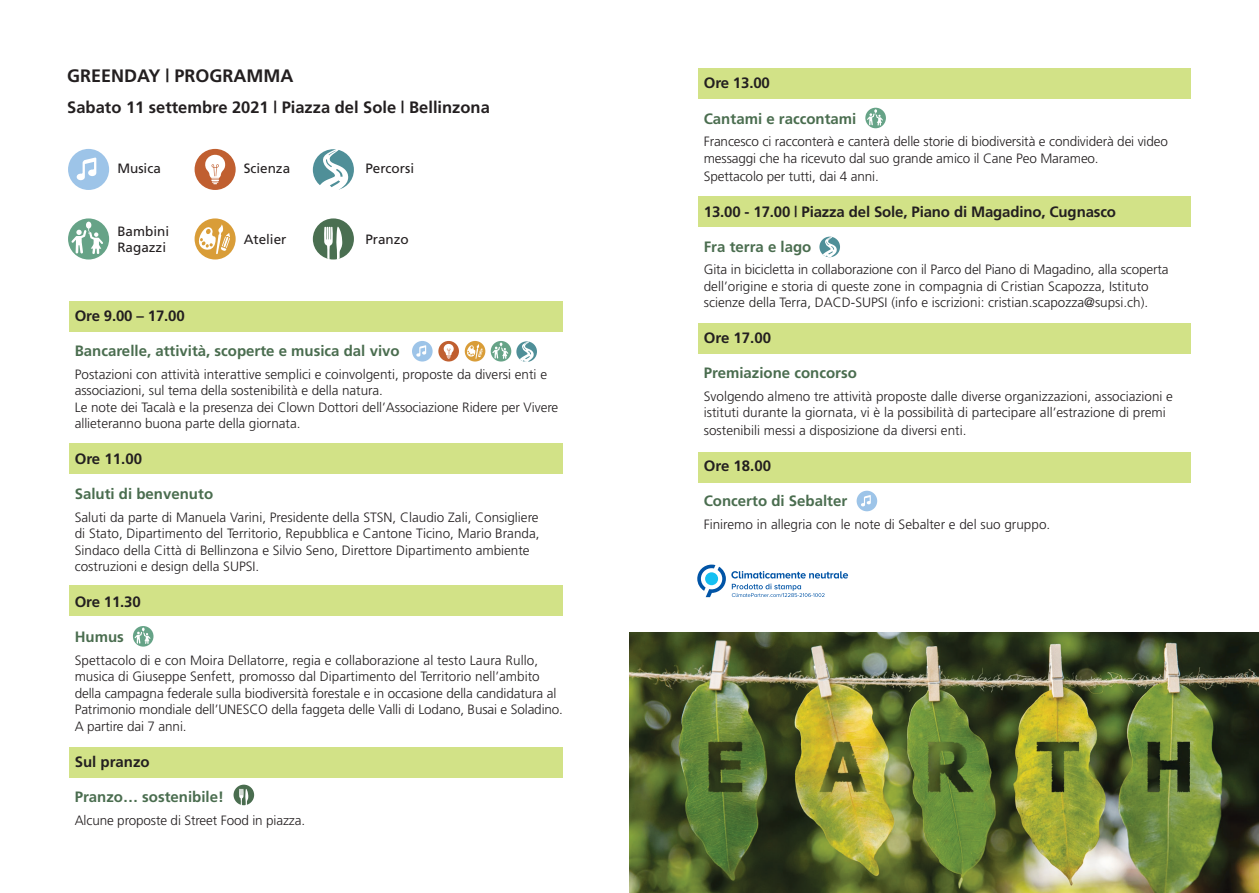
<style>
.page{position:relative;width:1259px;height:893px;background:#fff}
.page>*{position:absolute;margin:0;border:0;box-sizing:border-box;transform-origin:0 0}
.t1{font:700 18px "Frutiger";color:#231f20}
.t2{font:700 16.5px "Frutiger";color:#231f20}
.t3{font:700 15px "Frutiger";color:#4a6d4f}
.t4{font:700 15px "Frutiger";letter-spacing:-.01em;color:#231f20}
.t5{font:300 13.5px/16.5px "Frutiger";color:#231f20}
.t6{font:13.5px/16.2px "Frutiger";color:#231f20}
</style>
<div class="page">
<div style="left:233px;top:785px;width:21px;height:20px;background:#4a6d4f;border-radius:50%"></div>
<svg style="left:239px;top:789px;width:9px;height:17px"></svg>
<div style="left:69px;top:301px;width:493px;height:30px;background:#d2e287"></div>
<div style="left:69px;top:444px;width:493px;height:30px;background:#d2e287"></div>
<div style="left:69px;top:586px;width:493px;height:30px;background:#d2e287"></div>
<div style="left:69px;top:747px;width:493px;height:30px;background:#d2e287"></div>
<div style="left:698px;top:68px;width:493px;height:30px;background:#d2e287"></div>
<div style="left:698px;top:196px;width:493px;height:30px;background:#d2e287"></div>
<div style="left:698px;top:323px;width:493px;height:31px;background:#d2e287"></div>
<div style="left:698px;top:452px;width:493px;height:30px;background:#d2e287"></div>
<div style="left:68px;top:149px;width:41px;height:41px;background:#9dc4e8;border-radius:50%"></div>
<svg style="left:76px;top:157px;width:20px;height:23px"></svg>
<div style="left:68px;top:218px;width:41px;height:41px;background:#66a387;border-radius:50%"></div>
<svg style="left:71px;top:222px;width:32px;height:32px"></svg>
<div style="left:195px;top:218px;width:41px;height:41px;background:#d99d38;border-radius:50%"></div>
<svg style="left:196px;top:223px;width:34px;height:31px"></svg>
<div style="left:195px;top:149px;width:41px;height:41px;background:#c05f30;border-radius:50%"></div>
<svg style="left:205px;top:154px;width:20px;height:30px"></svg>
<div style="left:313px;top:149px;width:41px;height:41px;background:#4f8f98;border-radius:50%"></div>
<svg style="left:317px;top:149px;width:31px;height:41px"></svg>
<div style="left:856px;top:491px;width:21px;height:20px;background:#9dc4e8;border-radius:50%"></div>
<svg style="left:861px;top:495px;width:10px;height:11px"></svg>
<div style="left:865px;top:108px;width:21px;height:20px;background:#66a387;border-radius:50%"></div>
<svg style="left:867px;top:109px;width:16px;height:17px"></svg>
<svg style="left:133px;top:626px;width:20px;height:21px"></svg>
<svg style="left:135px;top:628px;width:15px;height:16px"></svg>
<div style="left:313px;top:218px;width:41px;height:41px;background:#4a6f51;border-radius:50%"></div>
<svg style="left:324px;top:227px;width:18px;height:32px"></svg>
<div style="left:412px;top:341px;width:20px;height:21px;background:#9dc4e8;border-radius:50%"></div>
<svg style="left:416px;top:345px;width:10px;height:12px"></svg>
<svg style="left:491px;top:341px;width:20px;height:21px"></svg>
<svg style="left:492px;top:343px;width:16px;height:16px"></svg>
<svg style="left:465px;top:341px;width:20px;height:21px"></svg>
<svg style="left:465px;top:343px;width:17px;height:16px"></svg>
<div style="left:438px;top:341px;width:21px;height:21px;background:#c05f30;border-radius:50%"></div>
<svg style="left:443px;top:343px;width:11px;height:16px"></svg>
<svg style="left:697px;top:565px;width:151px;height:32px"></svg>
<img style="left:629px;top:632px;width:630px;height:261px">
<svg style="left:516px;top:341px;width:21px;height:21px"></svg>
<svg style="left:520px;top:341px;width:14px;height:21px"></svg>
<div style="left:819px;top:237px;width:21px;height:20px;background:#4f8f98;border-radius:50%"></div>
<svg style="left:823px;top:237px;width:14px;height:20px"></svg>
<h1 class="t1" style="left:67px;top:65px;width:228px">GREENDAY | PROGRAMMA</h1>
<p class="t2" style="left:67px;top:97px;width:424px">Sabato 11 settembre 2021 | Piazza del Sole | Bellinzona</p>
<p class="t6" style="left:117px;top:160px;width:45px">Musica</p>
<p class="t6" style="left:117px;top:223px;width:53px">Bambini<br>Ragazzi</p>
<p class="t6" style="left:244px;top:160px;width:48px">Scienza</p>
<p class="t6" style="left:244px;top:231px;width:44px">Atelier</p>
<p class="t6" style="left:365px;top:160px;width:50px">Percorsi</p>
<p class="t6" style="left:365px;top:231px;width:45px">Pranzo</p>
<p class="t4" style="left:75px;top:307px;width:112px">Ore 9.00 – 17.00</p>
<p class="t3" style="left:75px;top:342px;width:326px">Bancarelle, attività, scoperte e musica dal vivo</p>
<p class="t5" style="left:75px;top:366px;width:485px">Postazioni con attività interattive semplici e coinvolgenti, proposte da diversi enti e associazioni, sul tema della sostenibilità e della natura.<br>Le note dei Tacalà e la presenza dei Clown Dottori dell’Associazione Ridere per Vivere allieteranno buona parte della giornata.</p>
<p class="t4" style="left:75px;top:450px;width:69px">Ore 11.00</p>
<p class="t3" style="left:75px;top:485px;width:140px">Saluti di benvenuto</p>
<p class="t5" style="left:75px;top:509px;width:466px">Saluti da parte di Manuela Varini, Presidente della STSN, Claudio Zali, Consigliere di Stato, Dipartimento del Territorio, Repubblica e Cantone Ticino, Mario Branda, Sindaco della Città di Bellinzona e Silvio Seno, Direttore Dipartimento ambiente costruzioni e design della SUPSI.</p>
<p class="t4" style="left:75px;top:593px;width:68px">Ore 11.30</p>
<p class="t3" style="left:75px;top:628px;width:51px">Humus</p>
<p class="t5" style="left:75px;top:652px;width:490px">Spettacolo di e con Moira Dellatorre, regia e collaborazione al testo Laura Rullo, musica di Giuseppe Senfett, promosso dal Dipartimento del Territorio nell’ambito della campagna federale sulla biodiversità forestale e in occasione della candidatura al Patrimonio mondiale dell’UNESCO della faggeta delle Valli di Lodano, Busai e Soladino.<br>A partire dai 7 anni.</p>
<p class="t4" style="left:75px;top:753px;width:77px">Sul pranzo</p>
<p class="t3" style="left:75px;top:788px;width:151px">Pranzo… sostenibile!</p>
<p class="t5" style="left:75px;top:812px;width:232px">Alcune proposte di Street Food in piazza.</p>
<p class="t4" style="left:704px;top:74px;width:68px">Ore 13.00</p>
<p class="t3" style="left:704px;top:109px;width:154px">Cantami e raccontami</p>
<p class="t5" style="left:704px;top:133px;width:466px">Francesco ci racconterà e canterà delle storie di biodiversità e condividerà dei video messaggi che ha ricevuto dal suo grande amico il Cane Peo Marameo.</p>
<p class="t5" style="left:704px;top:168px;width:176px">Spettacolo per tutti, dai 4 anni.</p>
<p class="t4" style="left:704px;top:202px;width:414px">13.00 - 17.00 | Piazza del Sole, Piano di Magadino, Cugnasco</p>
<p class="t3" style="left:704px;top:238px;width:109px">Fra terra e lago</p>
<p class="t5" style="left:704px;top:261px;width:466px">Gita in bicicletta in collaborazione con il Parco del Piano di Magadino, alla scoperta dell’origine e storia di queste zone in compagnia di Cristian Scapozza, Istituto scienze della Terra, DACD-SUPSI (info e iscrizioni: cristian.scapozza@supsi.ch).</p>
<p class="t4" style="left:704px;top:329px;width:69px">Ore 17.00</p>
<p class="t3" style="left:704px;top:364px;width:155px">Premiazione concorso</p>
<p class="t5" style="left:704px;top:388px;width:471px">Svolgendo almeno tre attività proposte dalle diverse organizzazioni, associazioni e istituti durante la giornata, vi è la possibilità di partecipare all’estrazione di premi</p>
<p class="t5" style="left:704px;top:422px;width:264px">sostenibili messi a disposizione da diversi enti.</p>
<p class="t4" style="left:704px;top:457px;width:69px">Ore 18.00</p>
<p class="t3" style="left:704px;top:492px;width:145px">Concerto di Sebalter</p>
<p class="t5" style="left:704px;top:516px;width:348px">Finiremo in allegria con le note di Sebalter e del suo gruppo.</p>
</div>
